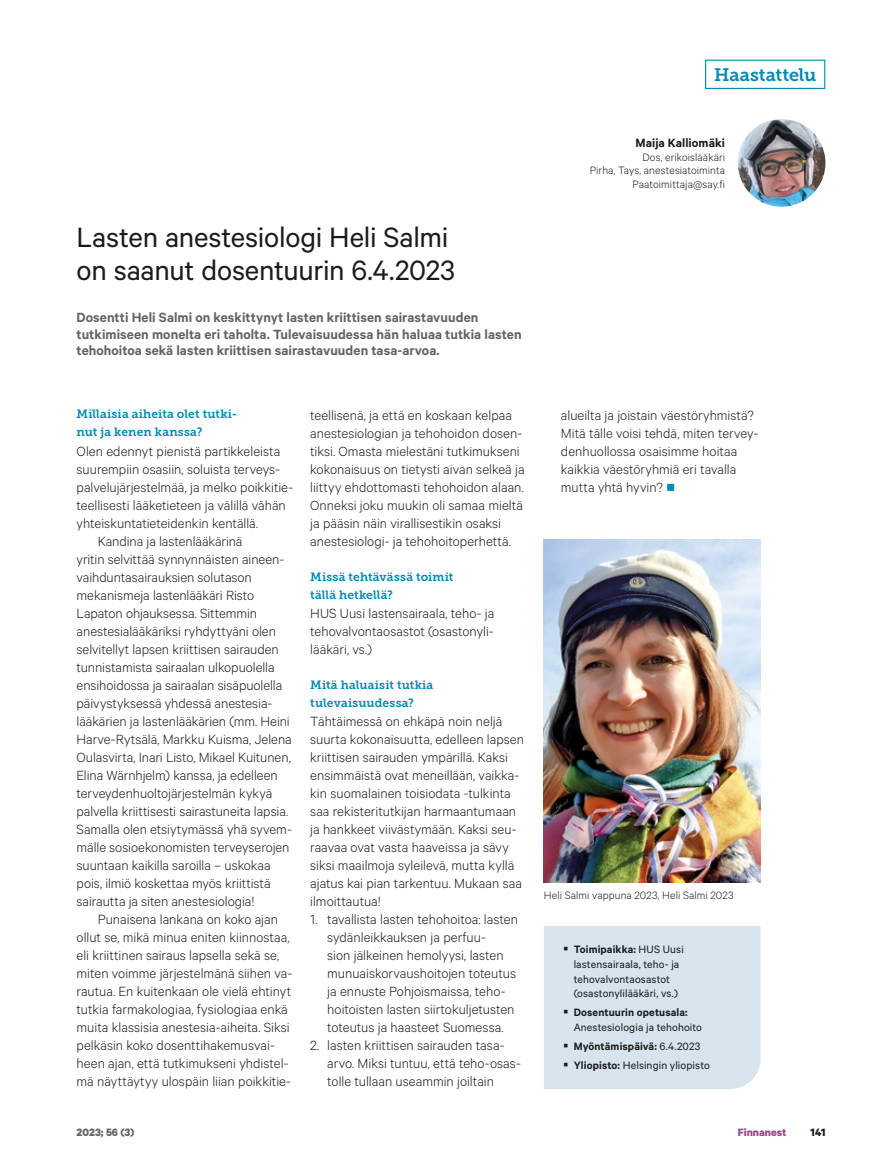
<style>
.page{position:relative;width:885px;height:1174px;background:#fff}
.page>*{position:absolute;margin:0;border:0;box-sizing:border-box;transform-origin:0 0}
.t1{font:31.5px/33px "Calibre";letter-spacing:-.01em;color:#1b1b1a}
.t2{font:18px "Museo Slab 700";letter-spacing:-.005em;color:#008ab4}
.t3{font:300 15px/18px "Calibre";color:#1b1b1a}
.t4{font:600 15px/16.5px "Calibre";letter-spacing:.005em;color:#636362}
.t5{font:600 13.5px "Calibre";letter-spacing:.005em;color:#1b1b1a}
.t6{font:12px/14.7px "Calibre";letter-spacing:.01em;color:#1b1b1a;text-align:center}
.t7{font:12px/18px "Museo Slab 700";letter-spacing:.015em;color:#008ab4}
.t8{font:300 12px/13.5px "Calibre";letter-spacing:.01em;color:#1b1b1a;text-align:right}
.t9{font:600 12px "Calibre";letter-spacing:.01em;color:#1b1b1a}
.t10{font:700 12px "Calibre";color:#636362}
.t11{font:700 12px "Calibre";color:#9b4b8e}
.t12{font:700 12px "Calibre";color:#1b1b1a}
.s1{color:#008ab4}
.s2{font-weight:600}
.s3{font-weight:400}
</style>
<div class="page">
<div style="left:705px;top:60px;width:120px;height:29px;border:1px solid #008ab4"></div>
<img style="left:737px;top:119px;width:88px;height:88px;border-radius:44px">
<div style="left:544px;top:926px;width:216px;height:163px;background:#d7e4ed"></div>
<img style="left:544px;top:539px;width:216px;height:344px">
<p class="t2" style="left:714px;top:64px;width:104px">Haastattelu</p>
<h1 class="t1" style="left:77px;top:220px;width:379px">Lasten anestesiologi Heli Salmi on saanut dosentuurin 6.4.2023</h1>
<p class="t4" style="left:77px;top:309px;width:446px">Dosentti Heli Salmi on keskittynyt lasten kriittisen sairastavuuden tutkimiseen monelta eri taholta. Tulevaisuudessa hän haluaa tutkia lasten tehohoitoa sekä lasten kriittisen sairastavuuden tasa-arvoa.</p>
<p class="t5" style="left:635px;top:135px;width:91px">Maija Kalliomäki</p>
<p class="t8" style="left:589px;top:150px;width:137px">Dos, erikoislääkäri<br>Pirha, Tays, anestesiatoiminta<br>Paatoimittaja@say.fi</p>
<p class="t7" style="left:77px;top:405px;width:162px">Millaisia aiheita olet tutki&shy;nut ja kenen kanssa?</p>
<p class="t3" style="left:77px;top:441px;width:205px">Olen edennyt pienistä partikkeleista</p>
<p class="t3" style="left:77px;top:459px;width:205px">suurempiin osasiin, soluista terveys-</p>
<p class="t3" style="left:77px;top:477px;width:218px">palvelujärjestelmää, ja melko poikkitie-</p>
<p class="t3" style="left:77px;top:495px;width:211px">teellisesti lääketieteen ja välillä vähän</p>
<p class="t3" style="left:77px;top:513px;width:183px">yhteiskuntatieteidenkin kentällä.</p>
<p class="t3" style="left:98px;top:531px;width:146px">Kandina ja lastenlääkärinä</p>
<p class="t3" style="left:77px;top:549px;width:209px">yritin selvittää synnynnäisten aineen-</p>
<p class="t3" style="left:77px;top:567px;width:177px">vaihduntasairauksien solutason</p>
<p class="t3" style="left:77px;top:585px;width:179px">mekanismeja lastenlääkäri Risto</p>
<p class="t3" style="left:77px;top:603px;width:182px">Lapaton ohjauksessa. Sittemmin</p>
<p class="t3" style="left:77px;top:621px;width:201px">anestesialääkäriksi ryhdyttyäni olen</p>
<p class="t3" style="left:77px;top:639px;width:204px">selvitellyt lapsen kriittisen sairauden</p>
<p class="t3" style="left:77px;top:657px;width:199px">tunnistamista sairaalan ulkopuolella</p>
<p class="t3" style="left:77px;top:675px;width:207px">ensihoidossa ja sairaalan sisäpuolella</p>
<p class="t3" style="left:77px;top:693px;width:197px">päivystyksessä yhdessä anestesia-</p>
<p class="t3" style="left:77px;top:711px;width:215px">lääkärien ja lastenlääkärien (mm. Heini</p>
<p class="t3" style="left:77px;top:729px;width:217px">Harve-Rytsälä, Markku Kuisma, Jelena</p>
<p class="t3" style="left:77px;top:747px;width:216px">Oulasvirta, Inari Listo, Mikael Kuitunen,</p>
<p class="t3" style="left:77px;top:765px;width:203px">Elina Wärnhjelm) kanssa, ja edelleen</p>
<p class="t3" style="left:77px;top:783px;width:197px">terveydenhuoltojärjestelmän kykyä</p>
<p class="t3" style="left:77px;top:801px;width:213px">palvella kriittisesti sairastuneita lapsia.</p>
<p class="t3" style="left:77px;top:819px;width:217px">Samalla olen etsiytymässä yhä syvem-</p>
<p class="t3" style="left:77px;top:837px;width:214px">mälle sosioekonomisten terveyserojen</p>
<p class="t3" style="left:77px;top:855px;width:195px">suuntaan kaikilla saroilla – uskokaa</p>
<p class="t3" style="left:77px;top:873px;width:195px">pois, ilmiö koskettaa myös kriittistä</p>
<p class="t3" style="left:77px;top:891px;width:179px">sairautta ja siten anestesiologia!</p>
<p class="t3" style="left:98px;top:909px;width:182px">Punaisena lankana on koko ajan</p>
<p class="t3" style="left:77px;top:927px;width:214px">ollut se, mikä minua eniten kiinnostaa,</p>
<p class="t3" style="left:77px;top:945px;width:204px">eli kriittinen sairaus lapsella sekä se,</p>
<p class="t3" style="left:77px;top:963px;width:217px">miten voimme järjestelmänä siihen va-</p>
<p class="t3" style="left:77px;top:981px;width:216px">rautua. En kuitenkaan ole vielä ehtinyt</p>
<p class="t3" style="left:77px;top:999px;width:213px">tutkia farmakologiaa, fysiologiaa enkä</p>
<p class="t3" style="left:77px;top:1017px;width:214px">muita klassisia anestesia-aiheita. Siksi</p>
<p class="t3" style="left:77px;top:1035px;width:200px">pelkäsin koko dosenttihakemusvai-</p>
<p class="t3" style="left:77px;top:1053px;width:213px">heen ajan, että tutkimukseni yhdistel-</p>
<p class="t3" style="left:77px;top:1071px;width:216px">mä näyttäytyy ulospäin liian poikkitie-</p>
<p class="t3" style="left:310px;top:405px;width:216px">teellisenä, ja että en koskaan kelpaa anestesiologian ja tehohoidon dosen&shy;tiksi. Omasta mielestäni tutkimukseni kokonaisuus on tietysti aivan selkeä ja liittyy ehdottomasti tehohoidon alaan.<br>Onneksi joku muukin oli samaa mieltä ja pääsin näin virallisestikin osaksi anestesiologi- ja tehohoitoperhettä.</p>
<p class="t7" style="left:310px;top:567px;width:145px">Missä tehtävässä toimit tällä hetkellä?</p>
<p class="t3" style="left:310px;top:603px;width:185px;text-align:justify">HUS Uusi lastensairaala, teho- ja tehovalvontaosastot (osastonyli&shy;lääkäri, vs.)</p>
<p class="t7" style="left:310px;top:675px;width:125px">Mitä haluaisit tutkia tulevaisuudessa?</p>
<p class="t3" style="left:310px;top:711px;width:215px">Tähtäimessä on ehkäpä noin neljä suurta kokonaisuutta, edelleen lapsen kriittisen sairauden ympärillä. Kaksi ensimmäistä ovat meneillään, vaikka&shy;kin suomalainen toisiodata -tulkinta saa rekisteritutkijan harmaantumaan ja hankkeet viivästymään. Kaksi seu&shy;raavaa ovat vasta haaveissa ja sävy siksi maailmoja syleilevä, mutta kyllä ajatus kai pian tarkentuu. Mukaan saa ilmoittautua!</p>
<p class="t3" style="left:327px;top:909px;width:192px;text-indent:-17px">1. tavallista lasten tehohoitoa: lasten sydänleikkauksen ja perfuu-<br>sion jälkeinen hemolyysi, lasten munuaiskorvaushoitojen toteutus ja ennuste Pohjoismaissa, teho&shy;hoitoisten lasten siirtokuljetusten toteutus ja haasteet Suomessa.</p>
<p class="t3" style="left:327px;top:1035px;width:195px;text-indent:-17px">2. lasten kriittisen sairauden tasa&shy;arvo. Miksi tuntuu, että teho-osas&shy;tolle tullaan useammin joiltain</p>
<p class="t3" style="left:561px;top:405px;width:199px">alueilta ja joistain väestöryhmistä?<br>Mitä tälle voisi tehdä, miten tervey&shy;denhuollossa osaisimme hoitaa kaikkia väestöryhmiä eri tavalla mutta yhtä hyvin? <span class="s1">○</span></p>
<p class="t8" style="left:544px;top:888px;width:191px">Heli Salmi vappuna 2023, Heli Salmi 2023</p>
<p class="t6" style="left:563px;top:941px;width:122px">▪ <span class="s2">Toimipaikka:</span> HUS Uusi lastensairaala, teho- ja tehovalvontaosastot (osastonylilääkäri, vs.)</p>
<p class="t6" style="left:573px;top:1004px;width:130px;text-align:left;text-indent:-11px">▪ <span class="s2">Dosentuurin opetusala:<br></span>Anestesiologia ja tehohoito</p>
<p class="t9" style="left:563px;top:1039px;width:139px">▪ Myöntämispäivä: <span class="s3">6.4.2023</span></p>
<p class="t6" style="left:563px;top:1057px;width:148px">▪ <span class="s2">Yliopisto:</span> Helsingin yliopisto</p>
<p class="t10" style="left:77px;top:1125px;width:59px">2023; 56 (3)</p>
<p class="t11" style="left:737px;top:1125px;width:50px">Finnanest</p>
<p class="t12" style="left:810px;top:1125px;width:16px">141</p>
</div>
